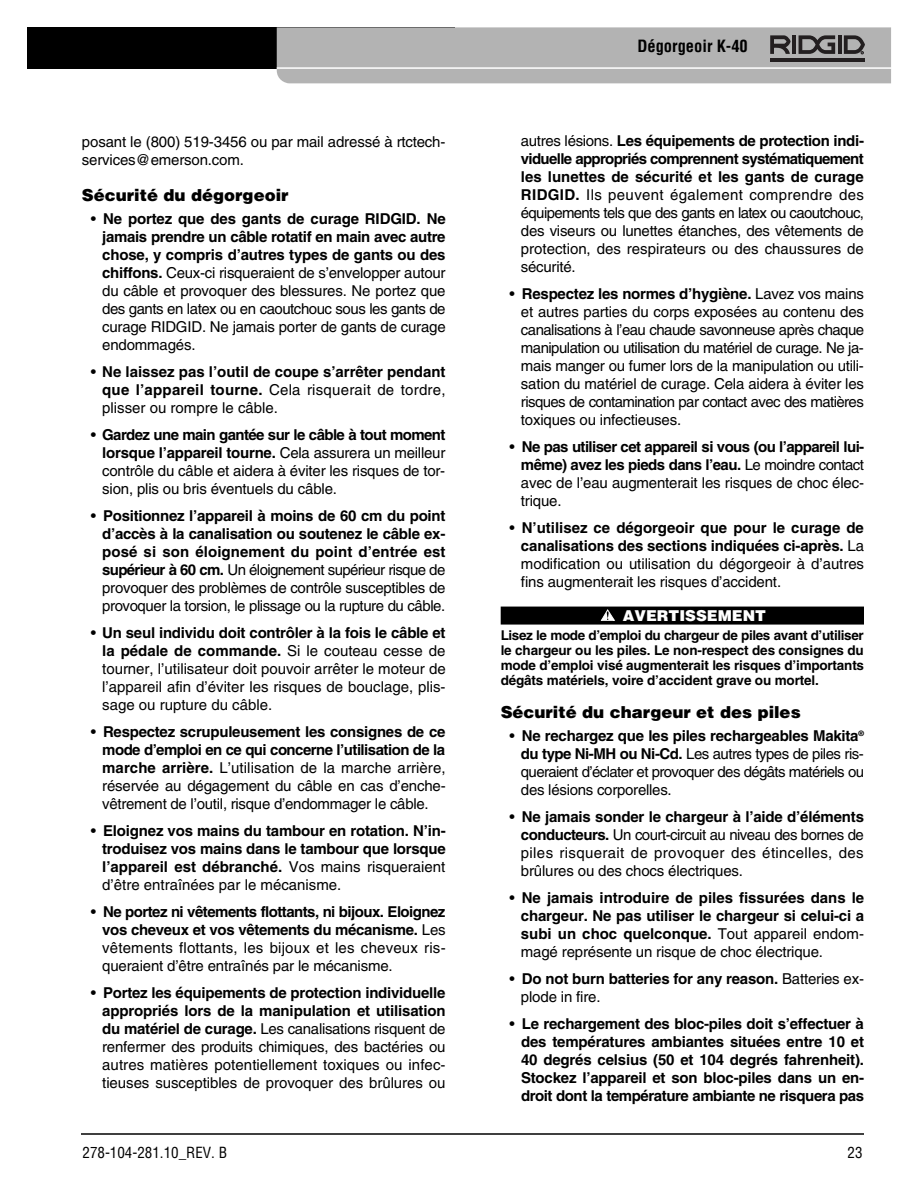
<style>
.page{position:relative;width:918px;height:1188px;background:#fff}
.page>*{position:absolute;margin:0;border:0;box-sizing:border-box;transform-origin:0 0}
.t1{font:900 16.5px "Helvetica LT Std";color:#000}
.t2{font:700 condensed 16.5px "Helvetica LT Std";color:#000}
.t3{font:15px/18px "Helvetica LT Std";letter-spacing:-.01em;color:#000;text-align:justify}
.t4{font:700 15px/18px "Helvetica LT Std";letter-spacing:-.015em;color:#000;text-align:justify}
.t5{font:condensed 15px "Helvetica LT Std";color:#000}
.t6{font:900 15px "Helvetica LT Std";color:#fff}
.t7{font:700 13.5px/15px "Helvetica LT Std";letter-spacing:-.01em;color:#000;text-align:justify}
.s1{font-weight:700}
.s2{font-weight:400}
</style>
<div class="page">
<hr style="left:81px;top:1133px;width:783px;height:2px;background:#000">
<div style="left:27px;top:28px;width:428px;height:41px;background:#000"></div>
<svg style="left:277px;top:27px;width:614px;height:56px;background:#afafaf"></svg>
<div style="left:501px;top:607px;width:363px;height:18px;background:#000"></div>
<svg style="left:601px;top:610px;width:14px;height:11px"></svg>
<p class="t3" style="left:82px;top:134px;width:365px">posant le (800) 519-3456 ou par mail adressé à rtctech&shy;services@emerson.com.</p>
<p class="t1" style="left:82px;top:189px;width:208px">Sécurité du dégorgeoir</p>
<p class="t3" style="left:102px;top:211px;width:345px;text-indent:-11px">• <span class="s1">Ne portez que des gants de curage RIDGID. Ne jamais prendre un câble rotatif en main avec autre chose, y compris d’autres types de gants ou des chiffons.</span> Ceux-ci risqueraient de s’envelopper autour du câble et provoquer des blessures. Ne portez que des gants en latex ou en caoutchouc sous les gants de curage RIDGID. Ne jamais porter de gants de curage endommagés.</p>
<p class="t4" style="left:102px;top:364px;width:345px;text-indent:-11px"><span class="s2">•</span> Ne laissez pas l’outil de coupe s’arrêter pendant que l’appareil tourne. <span class="s2">Cela risquerait de tordre, plisser ou rompre le câble.</span></p>
<p class="t3" style="left:102px;top:427px;width:345px;text-indent:-11px">• <span class="s1">Gardez une main gantée sur le câble à tout moment lorsque l’appareil tourne.</span> Cela assurera un meilleur contrôle du câble et aidera à éviter les risques de tor&shy;sion, plis ou bris éventuels du câble.</p>
<p class="t4" style="left:102px;top:508px;width:345px;text-indent:-11px"><span class="s2">•</span> Positionnez l’appareil à moins de 60 cm du point d’accès à la canalisation ou soutenez le câble ex&shy;posé si son éloignement du point d’entrée est supérieur à 60 cm. <span class="s2">Un éloignement supérieur risque de provoquer des problèmes de contrôle susceptibles de provoquer la torsion, le plissage ou la rupture du câble.</span></p>
<p class="t3" style="left:102px;top:625px;width:345px;text-indent:-11px">• <span class="s1">Un seul individu doit contrôler à la fois le câble et la pédale de commande.</span> Si le couteau cesse de tourner, l’utilisateur doit pouvoir arrêter le moteur de l’appareil afin d’éviter les risques de bouclage, plis&shy;sage ou rupture du câble.</p>
<p class="t3" style="left:102px;top:724px;width:345px;text-indent:-11px">• <span class="s1">Respectez scrupuleusement les consignes de ce mode d’emploi en ce qui concerne l’utilisation de la marche arrière.</span> L’utilisation de la marche arrière, réservée au dégagement du câble en cas d’enche - vêtrement de l’outil, risque d’endommager le câble.</p>
<p class="t4" style="left:102px;top:823px;width:345px;text-indent:-11px"><span class="s2">•</span> Eloignez vos mains du tambour en rotation. N’in&shy;troduisez vos mains dans le tambour que lorsque l’appareil est débranché. <span class="s2">Vos mains risqueraient d’être entraînées par le mécanisme.</span></p>
<p class="t3" style="left:102px;top:904px;width:345px;text-indent:-11px">• <span class="s1">Ne portez ni vêtements flottants, ni bijoux. Eloignez vos cheveux et vos vêtements du mécanisme.</span> Les vêtements flottants, les bijoux et les cheveux ris&shy;queraient d’être entraînés par le mécanisme.</p>
<p class="t3" style="left:102px;top:985px;width:345px;text-indent:-11px">• <span class="s1">Portez les équipements de protection individuelle appropriés lors de la manipulation et utilisation du matériel de curage.</span> Les canalisations risquent de renfermer des produits chimiques, des bactéries ou autres matières potentiellement toxiques ou infec&shy;tieuses susceptibles de provoquer des brûlures ou</p>
<p class="t2" style="left:637px;top:40px;width:112px">Dégorgeoir K-40</p>
<p class="t3" style="left:521px;top:133px;width:345px">autres lésions. <span class="s1">Les équipements de protection indi&shy;viduelle appropriés comprennent systématiquement les lunettes de sécurité et les gants de curage RIDGID.</span> Ils peuvent également comprendre des équipements tels que des gants en latex ou caoutchouc, des viseurs ou lunettes étanches, des vêtements de protection, des respirateurs ou des chaussures de sécurité.</p>
<p class="t3" style="left:521px;top:286px;width:345px;text-indent:-11px">• <span class="s1">Respectez les normes d’hygiène.</span> Lavez vos mains et autres parties du corps exposées au contenu des canalisations à l’eau chaude savonneuse après chaque manipulation ou utilisation du matériel de curage. Ne ja&shy;mais manger ou fumer lors de la manipulation ou utili - sation du matériel de curage. Cela aidera à éviter les risques de contamination par contact avec des matières toxiques ou infectieuses.</p>
<p class="t4" style="left:521px;top:439px;width:345px;text-indent:-11px"><span class="s2">•</span> Ne pas utiliser cet appareil si vous (ou l’appareil lui&shy;même) avez les pieds dans l’eau. <span class="s2">Le moindre contact avec de l’eau augmenterait les risques de choc élec&shy;trique.</span></p>
<p class="t3" style="left:521px;top:520px;width:345px;text-indent:-11px">• <span class="s1">N’utilisez ce dégorgeoir que pour le curage de canalisations des sections indiquées ci-après.</span> La modification ou utilisation du dégorgeoir à d’autres fins augmenterait les risques d’accident.</p>
<p class="t6" style="left:623px;top:610px;width:145px">AVERTISSEMENT</p>
<p class="t7" style="left:501px;top:629px;width:365px">Lisez le mode d’emploi du chargeur de piles avant d’utiliser le chargeur ou les piles. Le non-respect des consignes du mode d’emploi visé augmenterait les risques d’importants dégâts matériels, voire d’accident grave ou mortel.</p>
<p class="t1" style="left:501px;top:706px;width:302px">Sécurité du chargeur et des piles</p>
<p class="t3" style="left:521px;top:728px;width:345px;text-indent:-11px">• <span class="s1">Ne rechargez que les piles rechargeables Makita</span><sup>® </sup><span class="s1">du type Ni-MH ou Ni-Cd.</span> Les autres types de piles ris&shy;queraient d’éclater et provoquer des dégâts matériels ou des lésions corporelles.</p>
<p class="t3" style="left:521px;top:809px;width:345px;text-indent:-11px">• <span class="s1">Ne jamais sonder le chargeur à l’aide d’éléments conducteurs.</span> Un court-circuit au niveau des bornes de piles risquerait de provoquer des étincelles, des brûlures ou des chocs électriques.</p>
<p class="t4" style="left:521px;top:890px;width:345px;text-indent:-11px"><span class="s2">•</span> Ne jamais introduire de piles fissurées dans le chargeur. Ne pas utiliser le chargeur si celui-ci a subi un choc quelconque. <span class="s2">Tout appareil endom&shy;magé représente un risque de choc électrique.</span></p>
<p class="t4" style="left:521px;top:971px;width:345px;text-indent:-11px"><span class="s2">•</span> Do not burn batteries for any reason. <span class="s2">Batteries ex&shy;plode in fire.</span></p>
<p class="t4" style="left:521px;top:1016px;width:345px;text-indent:-11px"><span class="s2">•</span> Le rechargement des bloc-piles doit s’effectuer à des températures ambiantes situées entre 10 et 40 degrés celsius (50 et 104 degrés fahrenheit).<br>Stockez l’appareil et son bloc-piles dans un en&shy;droit dont la température ambiante ne risquera pas</p>
<p class="t5" style="left:82px;top:1146px;width:146px">278-104-281.10_REV. B</p>
<p class="t5" style="left:848px;top:1146px;width:16px">23</p>
</div>
